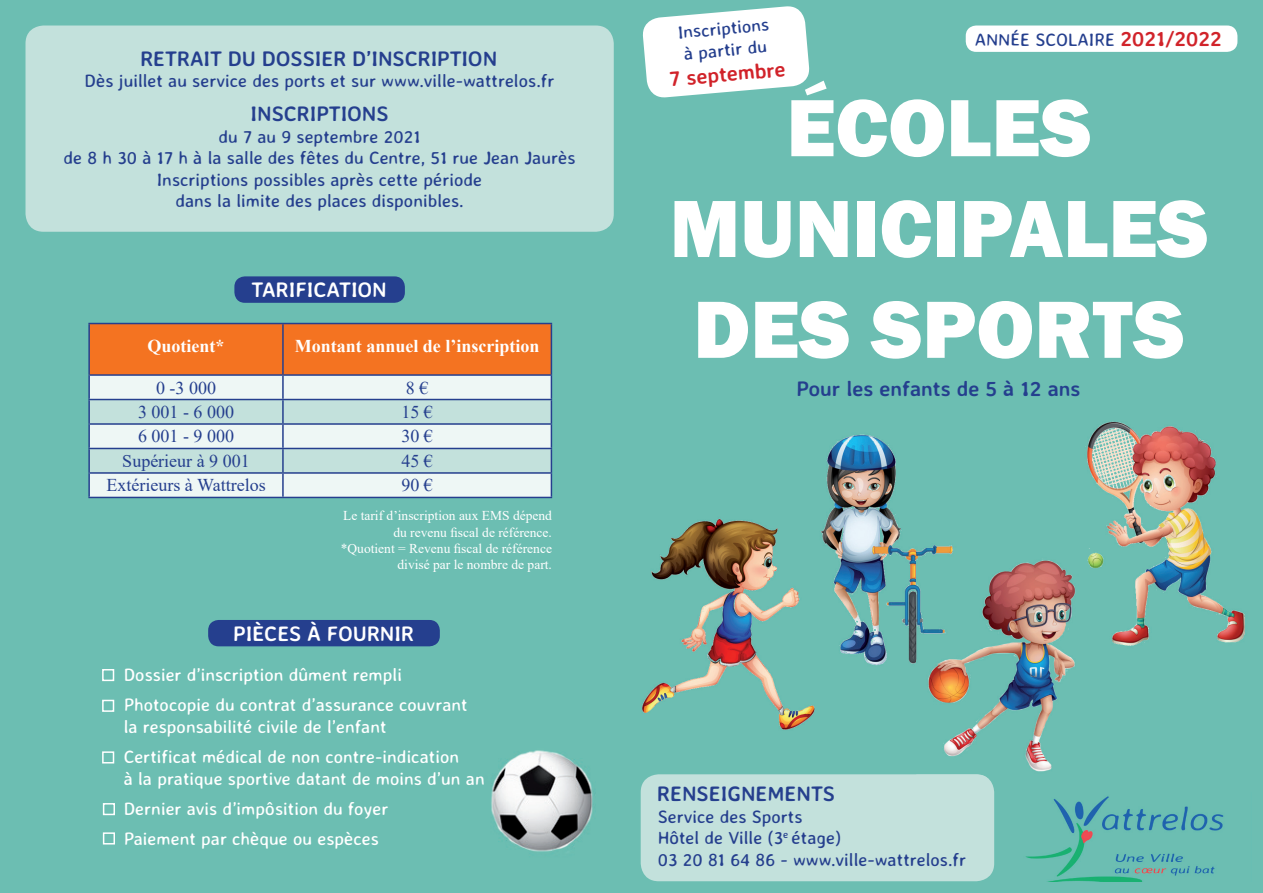
<style>
.page{position:relative;width:1263px;height:893px;background:#6cbeb2}
.page>*{position:absolute;margin:0;border:0;box-sizing:border-box;transform-origin:0 0}
.t1{font:800 84px/100.8px "Franklin Gothic";color:#fff;text-align:center}
.t2{font:700 21px "Averia Sans Libre";color:#253f8e}
.t3{font:700 21px "Averia Sans Libre";color:#fff}
.t4{font:700 21px "Averia Sans Libre";color:#d1232a}
.t5{font:18px/21.6px "Averia Sans Libre";color:#253f8e}
.t6{font:18px/30.2px "Averia Sans Libre";color:#fff}
.t7{font:18px "Times New Roman";color:#253f8e}
.t8{font:700 18px "Times New Roman";color:#fff}
.t9{font:13.5px/16.2px "Times New Roman";color:#fff;text-align:right}
.s1{font-weight:700;font-size:21px;color:#d1232a}
</style>
<div class="page">
<div style="left:966px;top:26px;width:271px;height:26px;background:#fff;border-radius:11px"></div>
<div style="left:641px;top:774px;width:353px;height:107px;background:#c3e1dc;border-radius:18px"></div>
<svg style="left:642px;top:6px;width:168px;height:92px"></svg>
<img style="left:642px;top:519px;width:173px;height:211px">
<img style="left:821px;top:434px;width:132px;height:231px">
<img style="left:808px;top:519px;width:7px;height:166px">
<img style="left:928px;top:560px;width:148px;height:218px">
<img style="left:916px;top:774px;width:71px;height:4px">
<img style="left:916px;top:549px;width:45px;height:136px">
<img style="left:1085px;top:421px;width:160px;height:225px">
<img style="left:1085px;top:549px;width:4px;height:97px">
<img style="left:1025px;top:796px;width:199px;height:85px">
<div style="left:26px;top:26px;width:588px;height:206px;background:#c3e1dc;border-radius:18px"></div>
<div style="left:234px;top:276px;width:171px;height:27px;background:#253f8e;border-radius:10px"></div>
<hr style="left:88px;top:323px;width:195px;height:1px;background:#253f8e">
<hr style="left:88px;top:324px;width:2px;height:50px;background:#253f8e">
<hr style="left:88px;top:374px;width:195px;height:2px;background:#253f8e">
<hr style="left:88px;top:376px;width:2px;height:23px;background:#253f8e">
<hr style="left:88px;top:399px;width:195px;height:1px;background:#253f8e">
<hr style="left:88px;top:400px;width:2px;height:23px;background:#253f8e">
<hr style="left:88px;top:423px;width:195px;height:2px;background:#253f8e">
<hr style="left:88px;top:425px;width:2px;height:23px;background:#253f8e">
<hr style="left:88px;top:448px;width:195px;height:1px;background:#253f8e">
<hr style="left:88px;top:449px;width:2px;height:23px;background:#253f8e">
<hr style="left:88px;top:472px;width:195px;height:2px;background:#253f8e">
<hr style="left:88px;top:474px;width:2px;height:23px;background:#253f8e">
<hr style="left:88px;top:497px;width:195px;height:1px;background:#253f8e">
<svg style="left:89px;top:323px;width:463px;height:174px"></svg>
<hr style="left:283px;top:497px;width:269px;height:1px;background:#253f8e">
<div style="left:208px;top:620px;width:232px;height:26px;background:#253f8e;border-radius:10px"></div>
<div style="left:102px;top:669px;width:12px;height:12px;border:2px solid #fff"></div>
<div style="left:102px;top:700px;width:12px;height:12px;border:2px solid #fff"></div>
<div style="left:102px;top:751px;width:12px;height:12px;border:2px solid #fff"></div>
<div style="left:103px;top:803px;width:12px;height:12px;border:2px solid #fff"></div>
<div style="left:103px;top:832px;width:12px;height:12px;border:2px solid #fff"></div>
<img style="left:491px;top:750px;width:102px;height:102px">
<p class="t2" style="left:140px;top:45px;width:358px">RETRAIT DU DOSSIER D’INSCRIPTION</p>
<p class="t5" style="left:85px;top:70px;width:471px">Dès juillet au service des ports et sur www.ville-wattrelos.fr</p>
<p class="t2" style="left:251px;top:100px;width:139px">INSCRIPTIONS</p>
<p class="t5" style="left:64px;top:125px;width:513px;text-align:center">du 7 au 9 septembre 2021<br>de 8 h 30 à 17 h à la salle des fêtes du Centre, 51 rue Jean Jaurès Inscriptions possibles après cette période<br>dans la limite des places disponibles.</p>
<p class="t3" style="left:252px;top:277px;width:137px">TARIFICATION</p>
<p class="t8" style="left:148px;top:333px;width:79px">Quotient*</p>
<p class="t8" style="left:295px;top:333px;width:246px">Montant annuel de l’inscription</p>
<p class="t7" style="left:156px;top:375px;width:61px">0 -3 000</p>
<p class="t7" style="left:406px;top:375px;width:24px">8 €</p>
<p class="t7" style="left:138px;top:399px;width:97px">3 001 - 6 000</p>
<p class="t7" style="left:401px;top:399px;width:33px">15 €</p>
<p class="t7" style="left:138px;top:424px;width:97px">6 001 - 9 000</p>
<p class="t7" style="left:401px;top:424px;width:33px">30 €</p>
<p class="t7" style="left:122px;top:448px;width:129px">Supérieur à 9 001</p>
<p class="t7" style="left:401px;top:448px;width:33px">45 €</p>
<p class="t7" style="left:106px;top:473px;width:161px">Extérieurs à Wattrelos</p>
<p class="t7" style="left:401px;top:473px;width:33px">90 €</p>
<p class="t9" style="left:341px;top:507px;width:213px">Le tarif d’inscription aux EMS dépend du revenu fiscal de référence. *Quotient = Revenu fiscal de référence divisé par le nombre de part.</p>
<p class="t3" style="left:233px;top:620px;width:182px">PIÈCES À FOURNIR</p>
<p class="t6" style="left:124px;top:660px;width:345px">Dossier d’inscription dûment rempli<br>Photocopie du contrat d’assurance couvrant</p>
<p class="t6" style="left:124px;top:711px;width:337px">la responsabilité civile de l’enfant<br>Certificat médical de non contre-indication</p>
<p class="t6" style="left:124px;top:763px;width:363px">à la pratique sportive datant de moins d’un an<br>Dernier avis d’impôsition du foyer<br>Paiement par chèque ou espèces</p>
<p class="t5" style="left:677px;top:21px;width:93px;rotate:-5deg">Inscriptions à partir du</p>
<p class="t4" style="left:668px;top:66px;width:118px;rotate:-5deg">7 septembre</p>
<p class="t5" style="left:975px;top:29px;width:249px">ANNÉE SCOLAIRE <span class="s1">2021/2022</span></p>
<h1 class="t1" style="left:670px;top:77px;width:540px">ÉCOLES<br>MUNICIPALES<br>DES SPORTS</h1>
<p class="t2" style="left:797px;top:375px;width:285px">Pour les enfants de 5 à 12 ans</p>
<p class="t2" style="left:657px;top:780px;width:179px">RENSEIGNEMENTS</p>
<p class="t5" style="left:658px;top:805px;width:310px">Service des Sports<br>Hôtel de Ville (3<sup>e</sup> étage)<br>03 20 81 64 86 - www.ville-wattrelos.fr</p>
</div>
